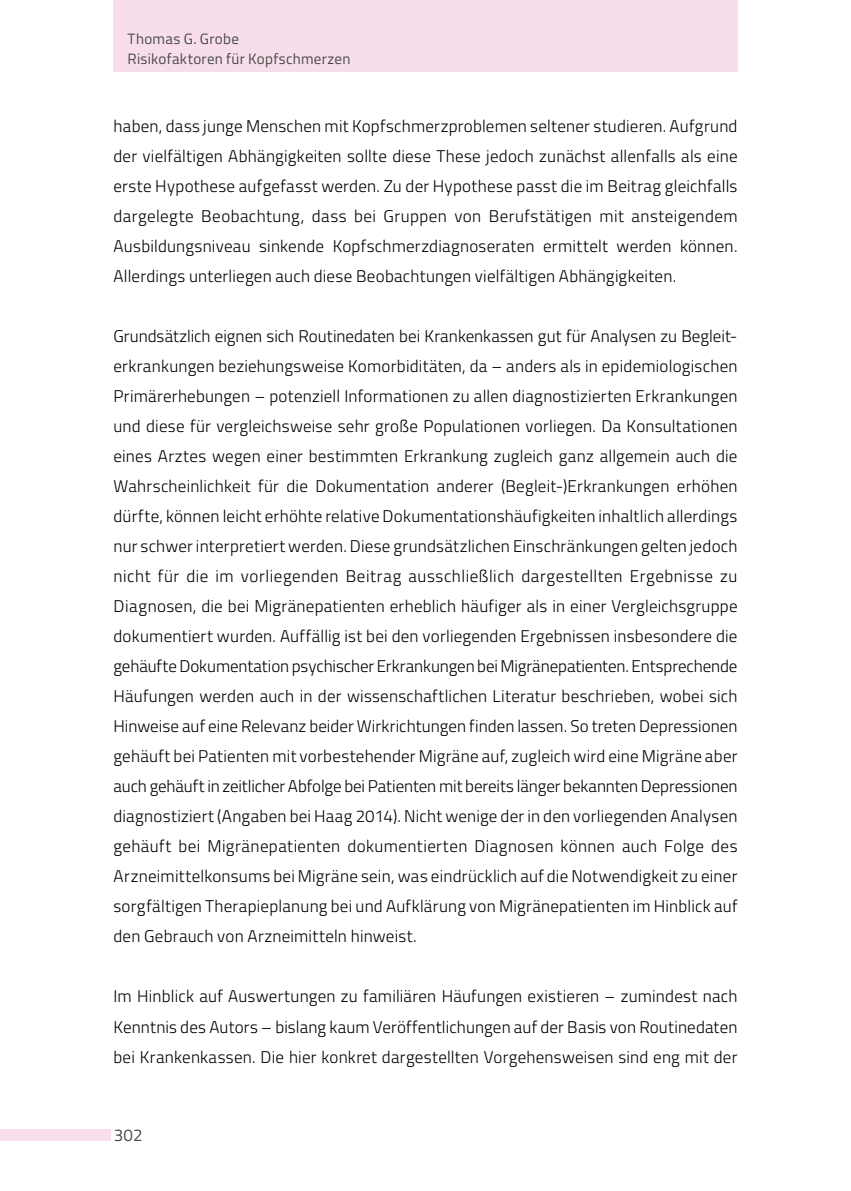
<style>
.page{position:relative;width:851px;height:1191px;background:#fff}
.page>*{position:absolute;margin:0;border:0;box-sizing:border-box;transform-origin:0 0}
.t1{font:300 17px/30px "Titillium";letter-spacing:.01em;color:#000;text-align:justify}
.t2{font:17px "Titillium";color:#4a4a49}
.t3{font:15px/20px "Titillium";letter-spacing:.02em;color:#4a4a49}
</style>
<div class="page">
<div style="left:113px;top:0;width:624px;height:71px;background:#f8deeb"></div>
<div style="left:0;top:1129px;width:111px;height:11px;background:#f8deeb"></div>
<p class="t3" style="left:128px;top:28px;width:224px">Thomas G. Grobe<br>Risikofaktoren für Kopfschmerzen</p>
<p class="t1" style="left:113px;top:110px;width:625px">haben, dass junge Menschen mit Kopfschmerzproblemen seltener studieren. Aufgrund der vielfältigen Abhängigkeiten sollte diese These jedoch zunächst allenfalls als eine erste Hypothese aufgefasst werden. Zu der Hypothese passt die im Beitrag gleichfalls dargelegte Beobachtung, dass bei Gruppen von Berufstätigen mit ansteigendem Ausbildungsniveau sinkende Kopfschmerzdiagnoseraten ermittelt werden können.<br>Allerdings unterliegen auch diese Beobachtungen vielfältigen Abhängigkeiten.</p>
<p class="t1" style="left:113px;top:320px;width:625px;text-align:left">Grundsätzlich eignen sich Routinedaten bei Krankenkassen gut für Analysen zu Begleit&shy;erkrankungen beziehungsweise Komorbiditäten, da – anders als in epidemiologischen Primärerhebungen – potenziell Informationen zu allen diagnostizierten Erkrankungen und diese für vergleichsweise sehr große Populationen vorliegen. Da Konsultationen eines Arztes wegen einer bestimmten Erkrankung zugleich ganz allgemein auch die Wahrscheinlichkeit für die Dokumentation anderer (Begleit-)Erkrankungen erhöhen dürfte, können leicht erhöhte relative Dokumentationshäufigkeiten inhaltlich allerdings nur schwer interpretiert werden. Diese grundsätzlichen Einschränkungen gelten jedoch nicht für die im vorliegenden Beitrag ausschließlich dargestellten Ergebnisse zu Diagnosen, die bei Migränepatienten erheblich häufiger als in einer Vergleichsgruppe dokumentiert wurden. Auffällig ist bei den vorliegenden Ergebnissen insbesondere die gehäufte Dokumentation psychischer Erkrankungen bei Migränepatienten. Entsprechende Häufungen werden auch in der wissenschaftlichen Literatur beschrieben, wobei sich Hinweise auf eine Relevanz beider Wirkrichtungen finden lassen. So treten Depressionen gehäuft bei Patienten mit vorbestehender Migräne auf, zugleich wird eine Migräne aber auch gehäuft in zeitlicher Abfolge bei Patienten mit bereits länger bekannten Depressionen diagnostiziert (Angaben bei Haag 2014). Nicht wenige der in den vorliegenden Analysen gehäuft bei Migränepatienten dokumentierten Diagnosen können auch Folge des Arzneimittelkonsums bei Migräne sein, was eindrücklich auf die Notwendigkeit zu einer sorgfältigen Therapieplanung bei und Aufklärung von Migränepatienten im Hinblick auf den Gebrauch von Arzneimitteln hinweist.</p>
<p class="t1" style="left:113px;top:980px;width:625px">Im Hinblick auf Auswertungen zu familiären Häufungen existieren – zumindest nach Kenntnis des Autors – bislang kaum Veröffentlichungen auf der Basis von Routinedaten bei Krankenkassen. Die hier konkret dargestellten Vorgehensweisen sind eng mit der</p>
<p class="t2" style="left:114px;top:1122px;width:30px">302</p>
</div>
